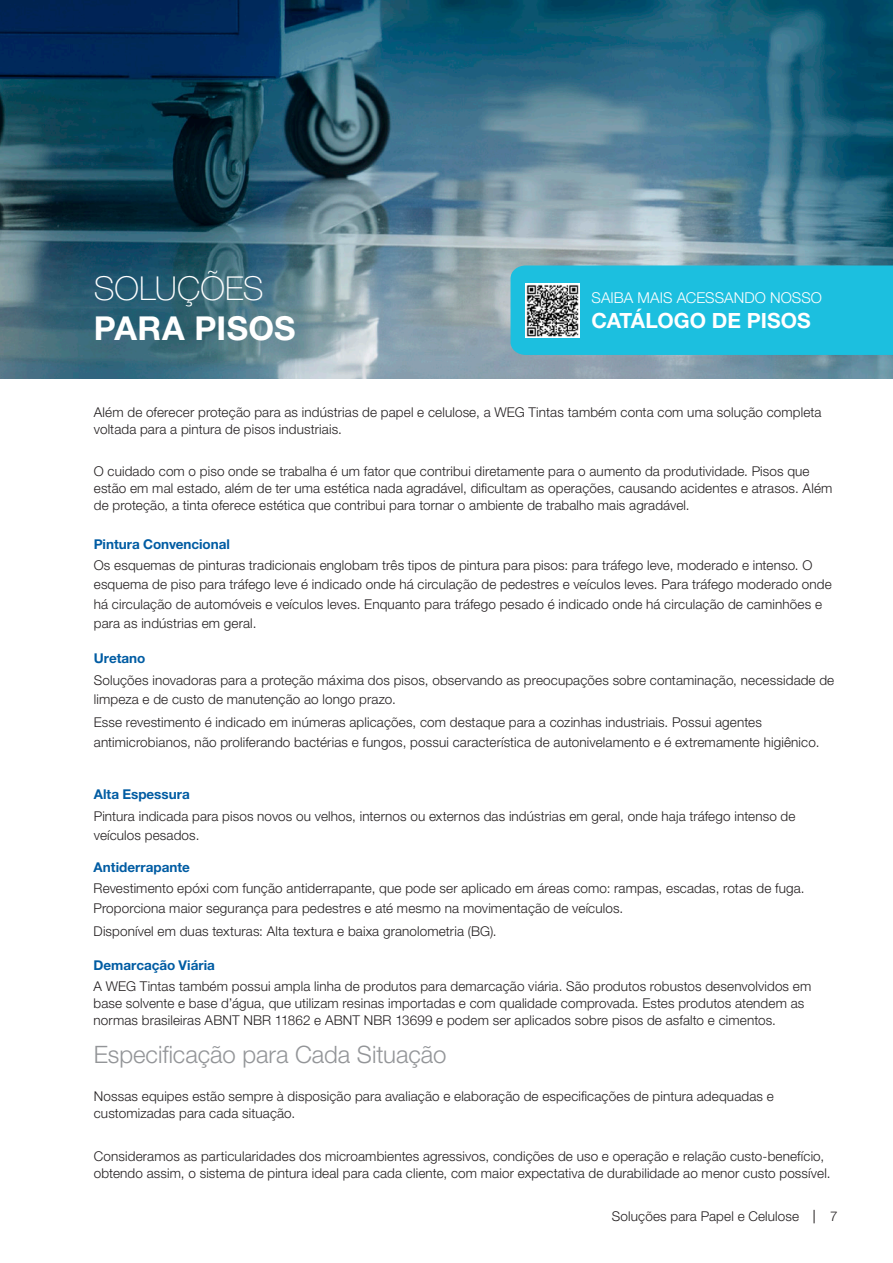
<style>
.page{position:relative;width:893px;height:1263px;background:#fff}
.page>*{position:absolute;margin:0;border:0;box-sizing:border-box;transform-origin:0 0}
._4-TITULO{font:700 33px/39.6px "Helvetica Neue LT Pro";letter-spacing:.01em;color:#fff}
._1-TITULO_copy{font:300 24px "Helvetica Neue LT Pro";letter-spacing:-.005em;color:#939598}
._1-TITULO_copy-2{font:700 21px "Helvetica Neue LT Pro";color:#fff}
._1-TITULO_copy-3{font:300 15px "Helvetica Neue LT Pro";letter-spacing:.005em;color:#fff}
._09___Copy_BLACK_HN4{font:300 13.5px/17px "Helvetica Neue LT Pro";letter-spacing:.01em;color:#231f20}
._09___Copy_BLACK_HN4-2{font:700 13.5px "Helvetica Neue LT Pro";color:#015ca3}
.s1{font-weight:100}
</style>
<div class="page">
<svg style="left:814px;top:1210px;width:1px;height:13px"></svg>
<img style="left:0;top:0;width:893px;height:378px">
<div style="left:511px;top:265px;width:382px;height:90px;background:#1cbfdf"></div>
<img style="left:526px;top:283px;width:54px;height:54px">
<p class="_4-TITULO" style="left:94px;top:267px;width:203px"><span class="s1">SOLUÇÕES<br></span>PARA PISOS</p>
<p class="_1-TITULO_copy-3" style="left:592px;top:289px;width:232px">SAIBA MAIS ACESSANDO NOSSO</p>
<p class="_1-TITULO_copy-2" style="left:592px;top:308px;width:221px">CATÁLOGO DE PISOS</p>
<p class="_09___Copy_BLACK_HN4" style="left:94px;top:403px;width:729px">Além de oferecer proteção para as indústrias de papel e celulose, a WEG Tintas também conta com uma solução completa voltada para a pintura de pisos industriais.</p>
<p class="_09___Copy_BLACK_HN4" style="left:94px;top:463px;width:740px">O cuidado com o piso onde se trabalha é um fator que contribui diretamente para o aumento da produtividade. Pisos que estão em mal estado, além de ter uma estética nada agradável, dificultam as operações, causando acidentes e atrasos. Além de proteção, a tinta oferece estética que contribui para tornar o ambiente de trabalho mais agradável.</p>
<p class="_09___Copy_BLACK_HN4-2" style="left:94px;top:535px;width:138px">Pintura Convencional</p>
<p class="_09___Copy_BLACK_HN4" style="left:94px;top:555px;width:739px;line-height:19.5px">Os esquemas de pinturas tradicionais englobam três tipos de pintura para pisos: para tráfego leve, moderado e intenso. O esquema de piso para tráfego leve é indicado onde há circulação de pedestres e veículos leves. Para tráfego moderado onde há circulação de automóveis e veículos leves. Enquanto para tráfego pesado é indicado onde há circulação de caminhões e para as indústrias em geral.</p>
<p class="_09___Copy_BLACK_HN4-2" style="left:94px;top:650px;width:53px">Uretano</p>
<p class="_09___Copy_BLACK_HN4" style="left:94px;top:670px;width:742px;line-height:19.5px">Soluções inovadoras para a proteção máxima dos pisos, observando as preocupações sobre contaminação, necessidade de limpeza e de custo de manutenção ao longo prazo.</p>
<p class="_09___Copy_BLACK_HN4" style="left:94px;top:712px;width:727px;line-height:19.5px">Esse revestimento é indicado em inúmeras aplicações, com destaque para a cozinhas industriais. Possui agentes antimicrobianos, não proliferando bactérias e fungos, possui característica de autonivelamento e é extremamente higiênico.</p>
<p class="_09___Copy_BLACK_HN4-2" style="left:94px;top:786px;width:98px">Alta Espessura</p>
<p class="_09___Copy_BLACK_HN4" style="left:94px;top:806px;width:703px;line-height:19.5px">Pintura indicada para pisos novos ou velhos, internos ou externos das indústrias em geral, onde haja tráfego intenso de veículos pesados.</p>
<p class="_09___Copy_BLACK_HN4-2" style="left:94px;top:858px;width:98px">Antiderrapante</p>
<p class="_09___Copy_BLACK_HN4" style="left:94px;top:878px;width:713px;line-height:19.5px">Revestimento epóxi com função antiderrapante, que pode ser aplicado em áreas como: rampas, escadas, rotas de fuga.<br>Proporciona maior segurança para pedestres e até mesmo na movimentação de veículos.</p>
<p class="_09___Copy_BLACK_HN4" style="left:94px;top:922px;width:405px">Disponível em duas texturas: Alta textura e baixa granolometria (BG).</p>
<p class="_09___Copy_BLACK_HN4-2" style="left:94px;top:956px;width:123px">Demarcação Viária</p>
<p class="_09___Copy_BLACK_HN4" style="left:94px;top:977px;width:719px">A WEG Tintas também possui ampla linha de produtos para demarcação viária. São produtos robustos desenvolvidos em base solvente e base d’água, que utilizam resinas importadas e com qualidade comprovada. Estes produtos atendem as normas brasileiras ABNT NBR 11862 e ABNT NBR 13699 e podem ser aplicados sobre pisos de asfalto e cimentos.</p>
<p class="_1-TITULO_copy" style="left:94px;top:1040px;width:354px">Especificação para Cada Situação</p>
<p class="_09___Copy_BLACK_HN4" style="left:94px;top:1088px;width:681px">Nossas equipes estão sempre à disposição para avaliação e elaboração de especificações de pintura adequadas e customizadas para cada situação.</p>
<p class="_09___Copy_BLACK_HN4" style="left:94px;top:1147px;width:738px">Consideramos as particularidades dos microambientes agressivos, condições de uso e operação e relação custo-benefício, obtendo assim, o sistema de pintura ideal para cada cliente, com maior expectativa de durabilidade ao menor custo possível.</p>
<p class="_09___Copy_BLACK_HN4" style="left:612px;top:1208px;width:189px">Soluções para Papel e Celulose</p>
<p class="_09___Copy_BLACK_HN4" style="left:830px;top:1208px;width:9px">7</p>
</div>
